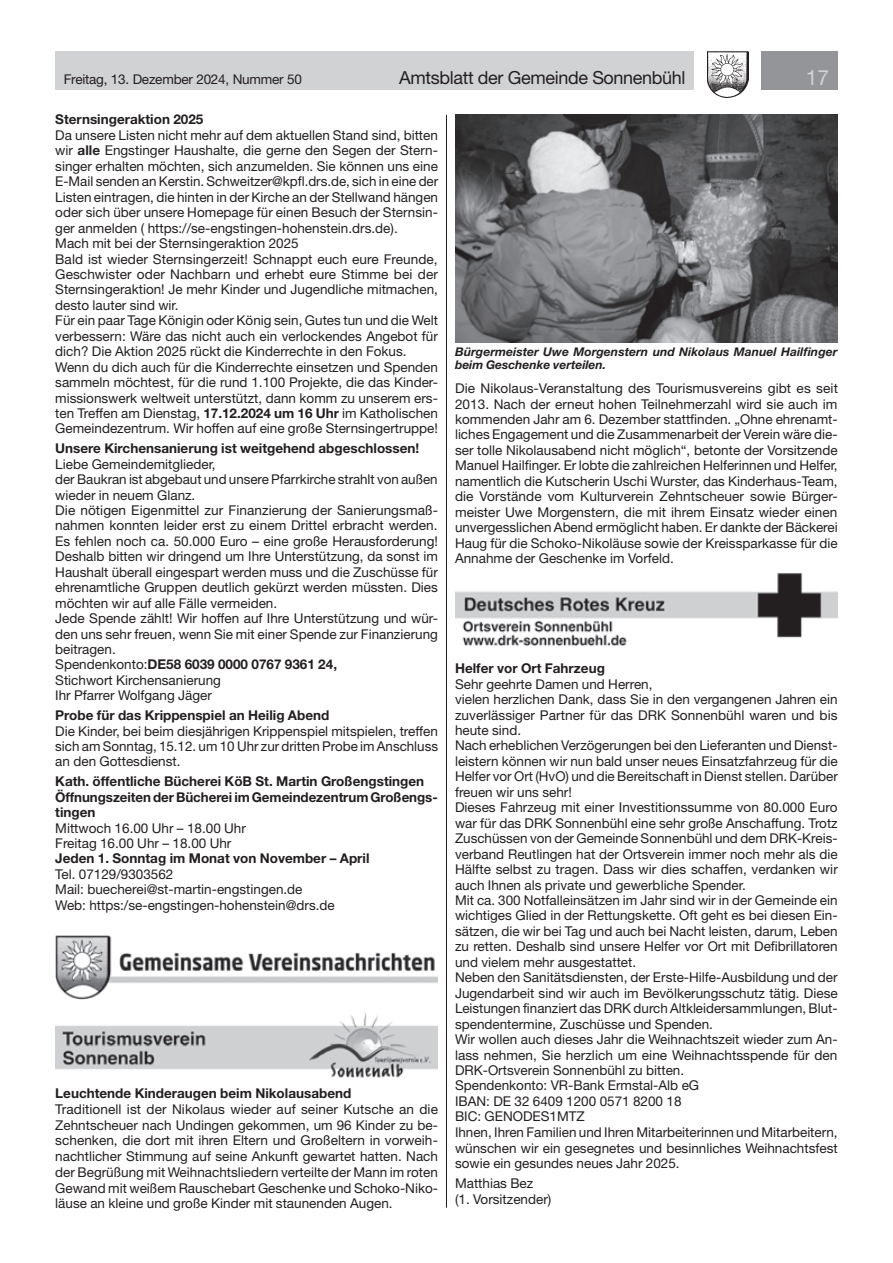
<style>
.page{position:relative;width:893px;height:1263px;background:#fff}
.page>*{position:absolute;margin:0;border:0;box-sizing:border-box;transform-origin:0 0}
.t1{font:21px "Helvetica Neue LT Std";color:#d1d2d4}
.t2{font:18px "Helvetica Neue LT Std";letter-spacing:-.02em;color:#231f20}
.t3{font:13.5px/15.5px "Helvetica Neue LT Std";color:#231f20}
.t4{font:700 13.5px/15.5px "Helvetica Neue LT Std";color:#231f20}
.t5{font:italic 700 12px/13px "Helvetica Neue LT Std";letter-spacing:.005em;color:#231f20}
.s1{font-weight:700}
</style>
<div class="page">
<div style="left:55px;top:51px;width:639px;height:38px;background:#d1d2d4"></div>
<div style="left:761px;top:51px;width:77px;height:38px;background:#939598"></div>
<img style="left:707px;top:51px;width:41px;height:47px">
<img style="left:55px;top:935px;width:383px;height:64px">
<img style="left:55px;top:1012px;width:383px;height:66px">
<img style="left:455px;top:115px;width:383px;height:228px">
<img style="left:455px;top:573px;width:383px;height:73px">
<hr style="left:446px;top:115px;width:1px;height:1093px;background:#231f20">
<p class="t3" style="left:64px;top:71px;width:240px">Freitag, 13. Dezember 2024, Nummer 50</p>
<h2 class="t2" style="left:399px;top:67px;width:288px">Amtsblatt der Gemeinde Sonnenbühl</h2>
<h1 class="t1" style="left:806px;top:65px;width:25px">17</h1>
<p class="t4" style="left:55px;top:112px;width:150px">Sternsingeraktion 2025</p>
<p class="t3" style="left:55px;top:127px;width:384px">Da unsere Listen nicht mehr auf dem aktuellen Stand sind, bitten wir <span class="s1">alle</span> Engstinger Haushalte, die gerne den Segen der Stern&shy;singer erhalten möchten, sich anzumelden. Sie können uns eine E-Mail senden an Kerstin. Schweitzer@kpfl.drs.de, sich in eine der Listen eintragen, die hinten in der Kirche an der Stellwand hängen oder sich über unsere Homepage für einen Besuch der Sternsin&shy;ger anmelden ( https://se-engstingen-hohenstein.drs.de).<br>Mach mit bei der Sternsingeraktion 2025<br>Bald ist wieder Sternsingerzeit! Schnappt euch eure Freunde, Geschwister oder Nachbarn und erhebt eure Stimme bei der Sternsingeraktion! Je mehr Kinder und Jugendliche mitmachen, desto lauter sind wir.<br>Für ein paar Tage Königin oder König sein, Gutes tun und die Welt verbessern: Wäre das nicht auch ein verlockendes Angebot für dich? Die Aktion 2025 rückt die Kinderrechte in den Fokus.<br>Wenn du dich auch für die Kinderrechte einsetzen und Spenden sammeln möchtest, für die rund 1.100 Projekte, die das Kinder&shy;missionswerk weltweit unterstützt, dann komm zu unserem ers&shy;ten Treffen am Dienstag, <span class="s1">17.12.2024 um 16 Uhr</span> im Katholischen Gemeindezentrum. Wir hoffen auf eine große Sternsingertruppe!</p>
<p class="t4" style="left:55px;top:440px;width:365px">Unsere Kirchensanierung ist weitgehend abgeschlossen!</p>
<p class="t3" style="left:55px;top:456px;width:384px">Liebe Gemeindemitglieder,<br>der Baukran ist abgebaut und unsere Pfarrkirche strahlt von außen wieder in neuem Glanz.<br>Die nötigen Eigenmittel zur Finanzierung der Sanierungsmaß&shy;nahmen konnten leider erst zu einem Drittel erbracht werden.<br>Es fehlen noch ca. 50.000 Euro – eine große Herausforderung!<br>Deshalb bitten wir dringend um Ihre Unterstützung, da sonst im Haushalt überall eingespart werden muss und die Zuschüsse für ehrenamtliche Gruppen deutlich gekürzt werden müssten. Dies möchten wir auf alle Fälle vermeiden.<br>Jede Spende zählt! Wir hoffen auf Ihre Unterstützung und wür&shy;den uns sehr freuen, wenn Sie mit einer Spende zur Finanzierung beitragen.<br>Spendenkonto:<span class="s1">DE58 6039 0000 0767 9361 24,<br></span>Stichwort Kirchensanierung<br>Ihr Pfarrer Wolfgang Jäger</p>
<p class="t4" style="left:55px;top:707px;width:276px">Probe für das Krippenspiel an Heilig Abend</p>
<p class="t3" style="left:55px;top:723px;width:384px;text-align:justify">Die Kinder, bei beim diesjährigen Krippenspiel mitspielen, treffen sich am Sonntag, 15.12. um 10 Uhr zur dritten Probe im Anschluss an den Gottesdienst.</p>
<p class="t4" style="left:55px;top:773px;width:384px">Kath. öffentliche Bücherei KöB St. Martin Großengstingen<br>Öffnungszeiten der Bücherei im Gemeindezentrum Großengs&shy;tingen</p>
<p class="t3" style="left:55px;top:820px;width:192px">Mittwoch 16.00 Uhr – 18.00 Uhr<br>Freitag 16.00 Uhr – 18.00 Uhr</p>
<p class="t4" style="left:55px;top:850px;width:316px">Jeden 1. Sonntag im Monat von November – April</p>
<p class="t3" style="left:55px;top:866px;width:281px">Tel. 07129/9303562<br>Mail: buecherei@st-martin-engstingen.de<br>Web: https:/se-engstingen-hohenstein@drs.de</p>
<p class="t5" style="left:455px;top:345px;width:384px">Bürgermeister Uwe Morgenstern und Nikolaus Manuel Hailfinger beim Geschenke verteilen.</p>
<p class="t3" style="left:455px;top:380px;width:384px;text-align:justify">Die Nikolaus-Veranstaltung des Tourismusvereins gibt es seit 2013. Nach der erneut hohen Teilnehmerzahl wird sie auch im kommenden Jahr am 6. Dezember stattfinden. „Ohne ehrenamt&shy;liches Engagement und die Zusammenarbeit der Verein wäre die&shy;ser tolle Nikolausabend nicht möglich“, betonte der Vorsitzende Manuel Hailfinger. Er lobte die zahlreichen Helferinnen und Helfer, namentlich die Kutscherin Uschi Wurster, das Kinderhaus-Team, die Vorstände vom Kulturverein Zehntscheuer sowie Bürger&shy;meister Uwe Morgenstern, die mit ihrem Einsatz wieder einen unvergesslichen Abend ermöglicht haben. Er dankte der Bäckerei Haug für die Schoko-Nikoläuse sowie der Kreissparkasse für die Annahme der Geschenke im Vorfeld.</p>
<p class="t4" style="left:455px;top:660px;width:151px">Helfer vor Ort Fahrzeug</p>
<p class="t3" style="left:455px;top:676px;width:384px">Sehr geehrte Damen und Herren,<br>vielen herzlichen Dank, dass Sie in den vergangenen Jahren ein zuverlässiger Partner für das DRK Sonnenbühl waren und bis heute sind.<br>Nach erheblichen Verzögerungen bei den Lieferanten und Dienst&shy;leistern können wir nun bald unser neues Einsatzfahrzeug für die Helfer vor Ort (HvO) und die Bereitschaft in Dienst stellen. Darüber freuen wir uns sehr!<br>Dieses Fahrzeug mit einer Investitionssumme von 80.000 Euro war für das DRK Sonnenbühl eine sehr große Anschaffung. Trotz Zuschüssen von der Gemeinde Sonnenbühl und dem DRK-Kreis&shy;verband Reutlingen hat der Ortsverein immer noch mehr als die Hälfte selbst zu tragen. Dass wir dies schaffen, verdanken wir auch Ihnen als private und gewerbliche Spender.<br>Mit ca. 300 Notfalleinsätzen im Jahr sind wir in der Gemeinde ein wichtiges Glied in der Rettungskette. Oft geht es bei diesen Ein&shy;sätzen, die wir bei Tag und auch bei Nacht leisten, darum, Leben zu retten. Deshalb sind unsere Helfer vor Ort mit Defibrillatoren und vielem mehr ausgestattet.<br>Neben den Sanitätsdiensten, der Erste-Hilfe-Ausbildung und der Jugendarbeit sind wir auch im Bevölkerungsschutz tätig. Diese Leistungen finanziert das DRK durch Altkleidersammlungen, Blut&shy;spendentermine, Zuschüsse und Spenden.<br>Wir wollen auch dieses Jahr die Weihnachtszeit wieder zum An&shy;lass nehmen, Sie herzlich um eine Weihnachtsspende für den DRK-Ortsverein Sonnenbühl zu bitten.<br>Spendenkonto: VR-Bank Ermstal-Alb eG<br>IBAN: DE 32 6409 1200 0571 8200 18<br>BIC: GENODES1MTZ<br>Ihnen, Ihren Familien und Ihren Mitarbeiterinnen und Mitarbeitern, wünschen wir ein gesegnetes und besinnliches Weihnachtsfest sowie ein gesundes neues Jahr 2025.</p>
<p class="t3" style="left:455px;top:1175px;width:98px">Matthias Bez (1. Vorsitzender)</p>
<p class="t4" style="left:55px;top:1085px;width:298px">Leuchtende Kinderaugen beim Nikolausabend</p>
<p class="t3" style="left:55px;top:1101px;width:384px;text-align:justify">Traditionell ist der Nikolaus wieder auf seiner Kutsche an die Zehntscheuer nach Undingen gekommen, um 96 Kinder zu be&shy;schenken, die dort mit ihren Eltern und Großeltern in vorweih&shy;nachtlicher Stimmung auf seine Ankunft gewartet hatten. Nach der Begrüßung mit Weihnachtsliedern verteilte der Mann im roten Gewand mit weißem Rauschebart Geschenke und Schoko-Niko&shy;läuse an kleine und große Kinder mit staunenden Augen.</p>
</div>
